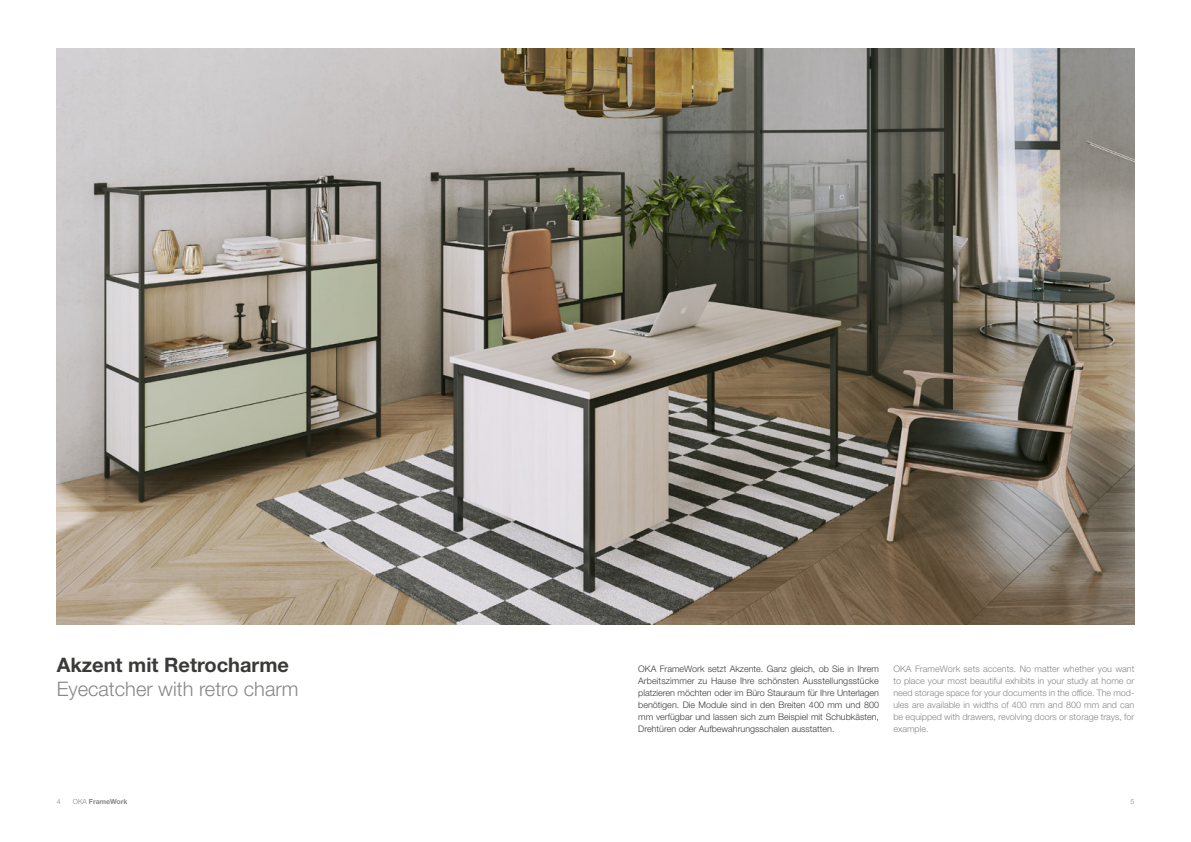
<style>
.page{position:relative;width:1191px;height:842px;background:#fff}
.page>*{position:absolute;margin:0;border:0;box-sizing:border-box;transform-origin:0 0}
.t1{font:300 20px "Helvetica Neue LT Pro";color:#868786}
.t2{font:700 20px "Helvetica Neue LT Pro";color:#3a3a39}
.t3{font:300 9px/12px "Helvetica Neue LT Pro";color:#3a3a39;text-align:justify}
.t4{font:300 9px/12px "Helvetica Neue LT Pro";color:#868786;text-align:justify}
.t5{font:700 7px "Helvetica Neue LT Pro";color:#868786}
.t6{font:300 7px "Helvetica Neue LT Pro";color:#868786}
.s1{font-weight:300}
</style>
<div class="page">
<img style="left:57px;top:48px;width:1077px;height:576px">
<h1 class="t2" style="left:57px;top:653px;width:234px">Akzent mit Retrocharme</h1>
<h1 class="t1" style="left:57px;top:677px;width:243px">Eyecatcher with retro charm</h1>
<p class="t3" style="left:638px;top:663px;width:242px">OKA FrameWork setzt Akzente. Ganz gleich, ob Sie in Ihrem Arbeitszimmer zu Hause Ihre schönsten Ausstellungsstücke platzieren möchten oder im Büro Stauraum für Ihre Unterlagen benötigen. Die Module sind in den Breiten 400 mm und 800 mm verfügbar und lassen sich zum Beispiel mit Schubkästen, Drehtüren oder Aufbewahrungsschalen ausstatten.</p>
<p class="t4" style="left:893px;top:663px;width:242px">OKA FrameWork sets accents. No matter whether you want to place your most beautiful exhibits in your study at home or need storage space for your documents in the office. The mod&shy;ules are available in widths of 400 mm and 800 mm and can be equipped with drawers, revolving doors or storage trays, for example.</p>
<p class="t6" style="left:57px;top:797px;width:5px">4</p>
<p class="t5" style="left:73px;top:797px;width:56px"><span class="s1">OKA</span> FrameWork</p>
<p class="t6" style="left:1130px;top:797px;width:5px">5</p>
</div>
